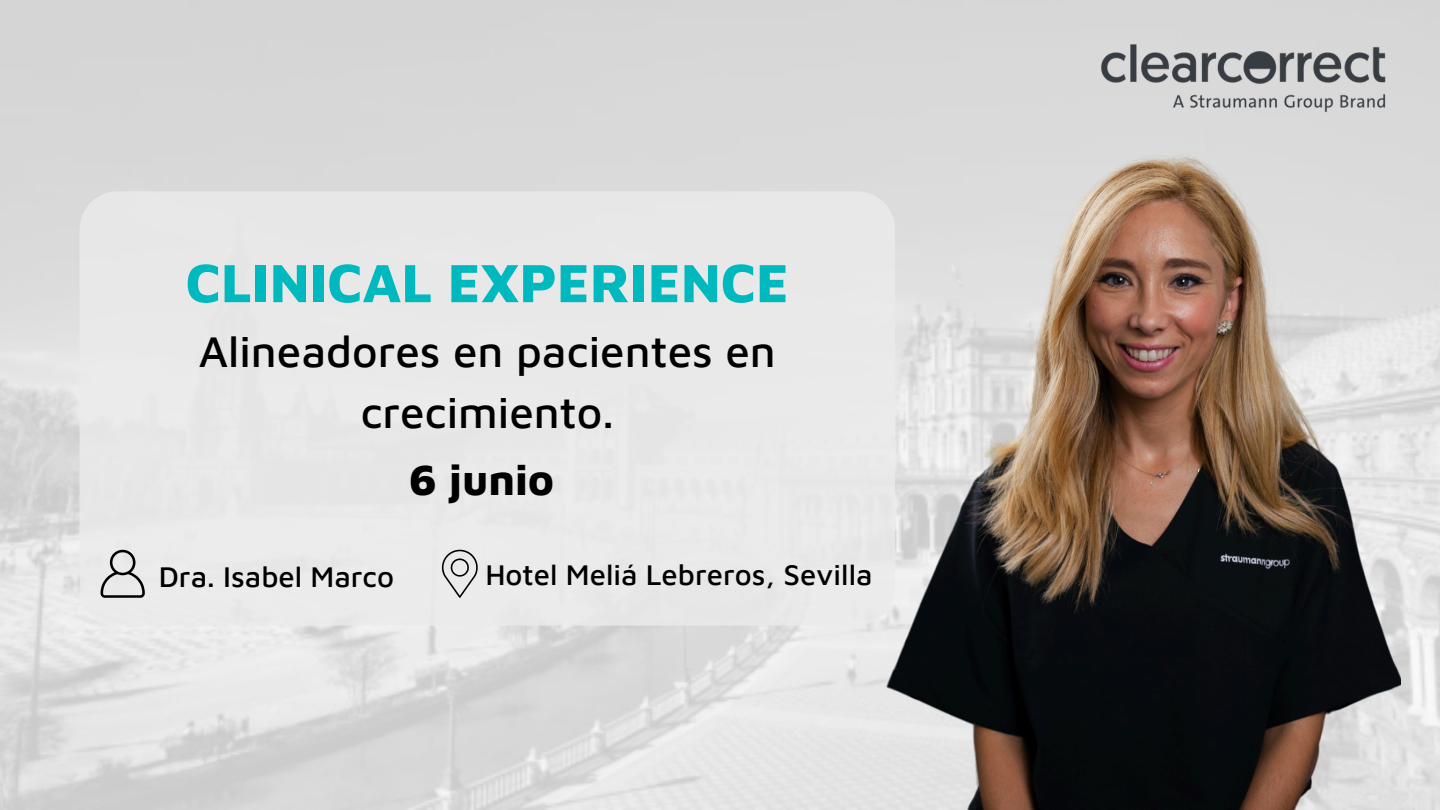
<style>
.page{position:relative;width:1440px;height:810px;background:#fff}
.page>*{position:absolute;margin:0;border:0;box-sizing:border-box;transform-origin:0 0}
.t1{font:800 55.5px "Maven Pro";color:#00b9be}
.t2{font:500 44.3px/61.5px "Maven Pro";color:#000;text-align:center}
.t3{font:800 43.4px "Maven Pro";color:#000}
.t4{font:500 29.4px "Maven Pro";color:#000}
</style>
<div class="page">
<img style="left:0;top:0;width:1440px;height:810px">
<img style="left:1046px;top:0;width:394px;height:158px">
<div style="left:79px;top:191px;width:770px;height:435px;background:#e9e9e9"></div>
<svg style="left:101px;top:550px;width:44px;height:48px;background:#bababa"></svg>
<svg style="left:442px;top:550px;width:36px;height:48px;background:#c5c5c5"></svg>
<img style="left:849px;top:149px;width:551px;height:661px">
<p class="t1" style="left:186px;top:249px;width:605px">CLINICAL EXPERIENCE</p>
<p class="t2" style="left:199px;top:319px;width:578px">Alineadores en pacientes en crecimiento.</p>
<p class="t3" style="left:409px;top:453px;width:146px">6 junio</p>
<p class="t4" style="left:159px;top:559px;width:237px">Dra. Isabel Marco</p>
<p class="t4" style="left:485px;top:557px;width:389px">Hotel Meliá Lebreros, Sevilla</p>
</div>
